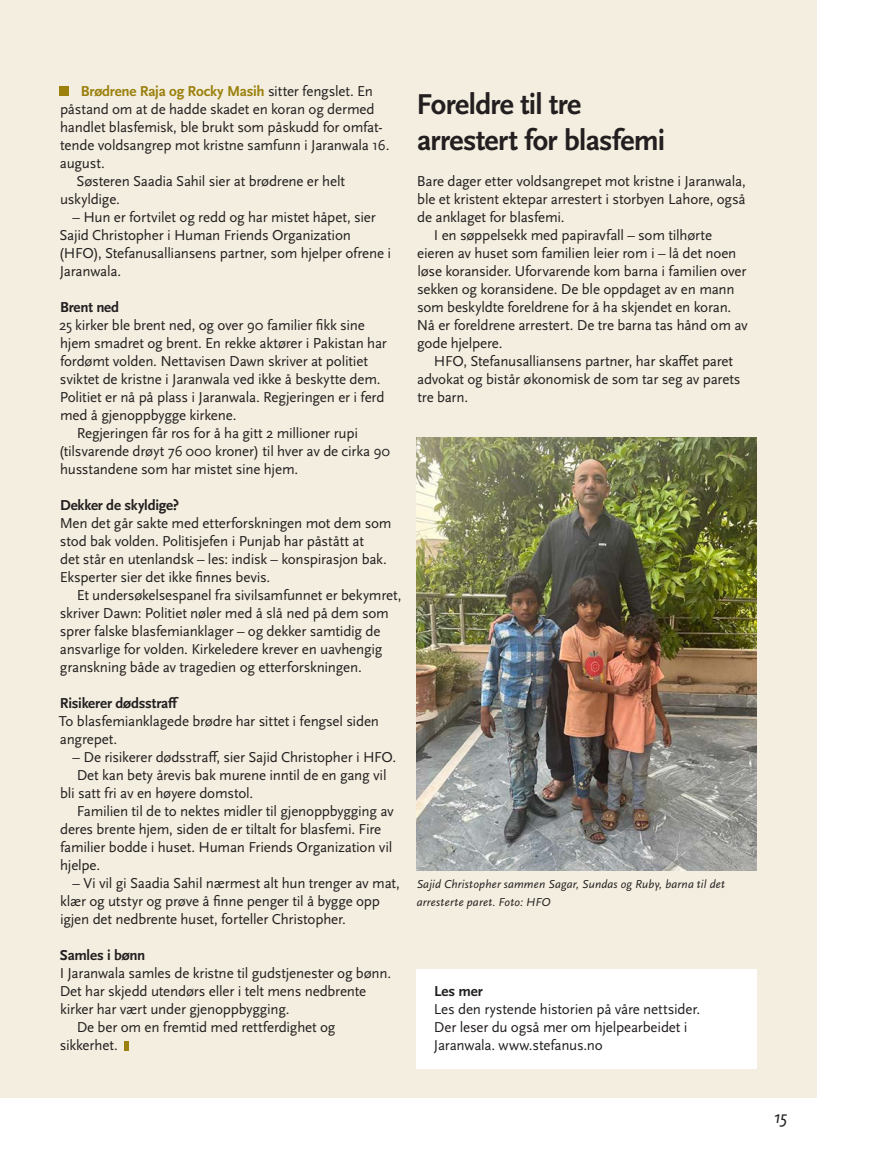
<style>
.page{position:relative;width:893px;height:1149px;background:#fff}
.page>*{position:absolute;margin:0;border:0;box-sizing:border-box;transform-origin:0 0}
.tittel_20_24{font:700 30px/36px "Scala Sans OT";letter-spacing:-.02em;color:#231f20}
.t1{font:italic 18px "Scala Sans OT";color:#231f20}
.Brødtekst_med_innrykk{font:15px/18px "Scala Sans OT";letter-spacing:-.015em;color:#231f20}
.brødtekst{font:15px/18px "Scala Sans OT";letter-spacing:-.015em;color:#231f20}
.mellomtittel{font:700 15px "Scala Sans OT";letter-spacing:-.015em;color:#231f20}
.bildetekst{font:italic 12px/18px "Scala Sans OT";letter-spacing:.015em;color:#231f20}
.s1{font-weight:700;color:#9b800d}
</style>
<div class="page">
<div style="left:0;top:0;width:816px;height:1097px;background:#f3eedf"></div>
<div style="left:60px;top:87px;width:9px;height:9px;background:#9b800d"></div>
<svg style="left:125px;top:1041px;width:4px;height:9px"></svg>
<img style="left:417px;top:438px;width:340px;height:432px">
<div style="left:417px;top:969px;width:340px;height:99px;background:#fff"></div>
<p class="brødtekst" style="left:60px;top:82px;width:331px;text-indent:21px"><span class="s1">Brødrene Raja og Rocky Masih</span> sitter fengslet. En påstand om at de hadde skadet en koran og dermed handlet blasfemisk, ble brukt som påskudd for omfat&shy;tende voldsangrep mot kristne samfunn i Jaranwala 16. august.</p>
<p class="Brødtekst_med_innrykk" style="left:60px;top:172px;width:286px;text-indent:16px">Søsteren Saadia Sahil sier at brødrene er helt uskyldige.</p>
<p class="Brødtekst_med_innrykk" style="left:59px;top:208px;width:334px;text-indent:14px">– Hun er fortvilet og redd og har mistet håpet, sier Sajid Christopher i Human Friends Organization (HFO), Stefanusalliansens partner, som hjelper ofrene i Jaranwala.</p>
<p class="mellomtittel" style="left:60px;top:298px;width:61px">Brent ned</p>
<p class="brødtekst" style="left:59px;top:316px;width:329px">25 kirker ble brent ned, og over 90 familier fikk sine hjem smadret og brent. En rekke aktører i Pakistan har fordømt volden. Nettavisen Dawn skriver at politiet sviktet de kristne i Jaranwala ved ikke å beskytte dem.<br>Politiet er nå på plass i Jaranwala. Regjeringen er i ferd med å gjenoppbygge kirkene.</p>
<p class="Brødtekst_med_innrykk" style="left:59px;top:424px;width:333px;text-indent:18px">Regjeringen får ros for å ha gitt 2 millioner rupi (tilsvarende drøyt 76 000 kroner) til hver av de cirka 90 husstandene som har mistet sine hjem.</p>
<p class="mellomtittel" style="left:60px;top:496px;width:121px">Dekker de skyldige?</p>
<p class="brødtekst" style="left:60px;top:514px;width:333px">Men det går sakte med etterforskningen mot dem som stod bak volden. Politisjefen i Punjab har påstått at<br>det står en utenlandsk – les: indisk – konspirasjon bak.<br>Eksperter sier det ikke finnes bevis.</p>
<p class="Brødtekst_med_innrykk" style="left:60px;top:586px;width:343px;text-indent:17px">Et undersøkelsespanel fra sivilsamfunnet er bekymret, skriver Dawn: Politiet nøler med å slå ned på dem som sprer falske blasfemianklager – og dekker samtidig de ansvarlige for volden. Kirkeledere krever en uavhengig granskning både av tragedien og etterforskningen.</p>
<p class="mellomtittel" style="left:60px;top:694px;width:121px">Risikerer dødsstraff</p>
<p class="brødtekst" style="left:59px;top:712px;width:322px">To blasfemianklagede brødre har sittet i fengsel siden angrepet.</p>
<p class="Brødtekst_med_innrykk" style="left:73px;top:748px;width:325px">– De risikerer dødsstraff, sier Sajid Christopher i HFO.</p>
<p class="Brødtekst_med_innrykk" style="left:60px;top:766px;width:328px;text-indent:17px">Det kan bety årevis bak murene inntil de en gang vil bli satt fri av en høyere domstol.</p>
<p class="Brødtekst_med_innrykk" style="left:60px;top:802px;width:335px;text-indent:17px">Familien til de to nektes midler til gjenoppbygging av deres brente hjem, siden de er tiltalt for blasfemi. Fire familier bodde i huset. Human Friends Organization vil hjelpe.</p>
<p class="Brødtekst_med_innrykk" style="left:60px;top:874px;width:342px;text-indent:13px">– Vi vil gi Saadia Sahil nærmest alt hun trenger av mat, klær og utstyr og prøve å finne penger til å bygge opp igjen det nedbrente huset, forteller Christopher.</p>
<p class="mellomtittel" style="left:60px;top:946px;width:87px">Samles i bønn</p>
<p class="brødtekst" style="left:60px;top:964px;width:333px">I Jaranwala samles de kristne til gudstjenester og bønn.<br>Det har skjedd utendørs eller i telt mens nedbrente kirker har vært under gjenoppbygging.</p>
<p class="Brødtekst_med_innrykk" style="left:60px;top:1018px;width:277px;text-indent:17px">De ber om en fremtid med rettferdighet og sikkerhet.</p>
<p class="tittel_20_24" style="left:416px;top:86px;width:250px">Foreldre til tre arrestert for blasfemi</p>
<p class="brødtekst" style="left:417px;top:172px;width:330px;text-align:justify">Bare dager etter voldsangrepet mot kristne i Jaranwala, ble et kristent ektepar arrestert i storbyen Lahore, også de anklaget for blasfemi.</p>
<p class="Brødtekst_med_innrykk" style="left:417px;top:226px;width:332px;text-indent:17px">I en søppelsekk med papiravfall – som tilhørte eieren av huset som familien leier rom i – lå det noen løse koransider. Uforvarende kom barna i familien over sekken og koransidene. De ble oppdaget av en mann som beskyldte foreldrene for å ha skjendet en koran.<br>Nå er foreldrene arrestert. De tre barna tas hånd om av gode hjelpere.</p>
<p class="Brødtekst_med_innrykk" style="left:417px;top:352px;width:325px;text-indent:17px">HFO, Stefanusalliansens partner‚ har skaffet paret advokat og bistår økonomisk de som tar seg av parets tre barn.</p>
<p class="bildetekst" style="left:417px;top:875px;width:310px">Sajid Christopher sammen Sagar, Sundas og Ruby, barna til det arresterte paret. Foto: HFO</p>
<p class="mellomtittel" style="left:434px;top:982px;width:50px">Les mer</p>
<p class="brødtekst" style="left:434px;top:1000px;width:268px">Les den rystende historien på våre nettsider.<br>Der leser du også mer om hjelpearbeidet i<br>Jaranwala. www.stefanus.no</p>
<p class="t1" style="left:774px;top:1106px;width:15px">15</p>
</div>
